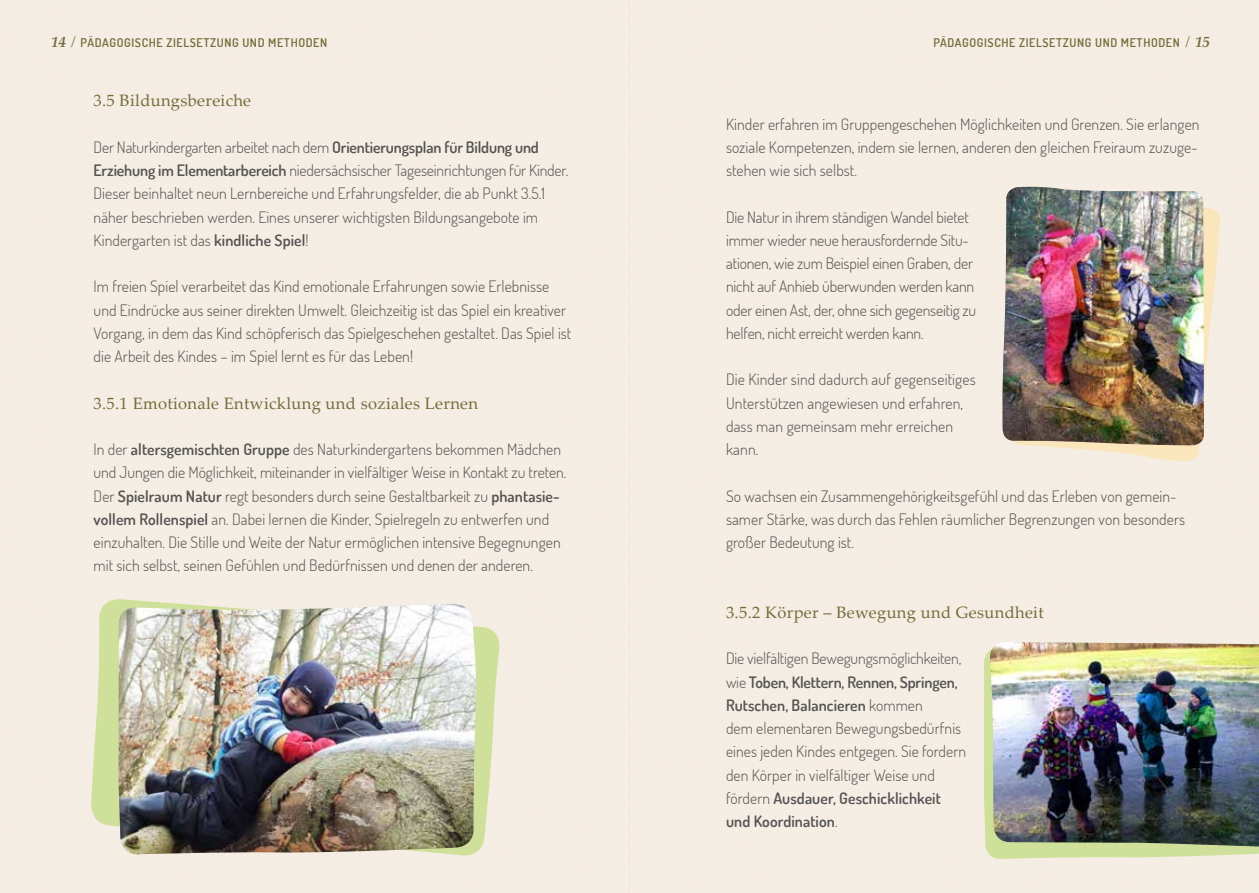
<style>
.page{position:relative;width:1259px;height:893px;background:#fff}
.page>*{position:absolute;margin:0;border:0;box-sizing:border-box;transform-origin:0 0}
.t1{font:16.5px "Palatino Linotype";letter-spacing:.02em;color:#736d39}
.t2{font:300 15.75px/23.2px "Dosis";letter-spacing:.005em;color:#535353}
.t3{font:600 12px "Dosis";letter-spacing:.05em;color:#736d39}
.s1{font-family:"Palatino Linotype";font-weight:700;font-style:italic;font-size:15px}
.s2{font-family:"Palatino Linotype";font-weight:400;font-style:italic;font-size:15px}
.s3{font-weight:600}
</style>
<div class="page">
<svg style="left:1008px;top:190px;width:212px;height:271px;background:#f6ead4"></svg>
<img style="left:1002px;top:187px;width:202px;height:259px">
<svg style="left:984px;top:645px;width:275px;height:214px;background:#d4e1a6"></svg>
<img style="left:989px;top:642px;width:270px;height:204px">
<svg style="left:90px;top:598px;width:412px;height:259px;background:#e1e6be"></svg>
<img style="left:119px;top:604px;width:358px;height:251px">
<p class="t3" style="left:51px;top:35px;width:278px"><span class="s1">14</span> <span class="s2">/</span> PÄDAGOGISCHE ZIELSETZUNG UND METHODEN</p>
<p class="t1" style="left:94px;top:89px;width:159px">3.5 Bildungsbereiche</p>
<p class="t2" style="left:94px;top:135px;width:475px">Der Naturkindergarten arbeitet nach dem <span class="s3">Orientierungsplan für Bildung und Erziehung im Elementarbereich</span> niedersächsischer Tageseinrichtungen für Kinder.<br>Dieser beinhaltet neun Lernbereiche und Erfahrungsfelder, die ab Punkt 3.5.1 näher beschrieben werden. Eines unserer wichtigsten Bildungsangebote im Kindergarten ist das <span class="s3">kindliche Spiel</span>!</p>
<p class="t2" style="left:94px;top:274px;width:479px">Im freien Spiel verarbeitet das Kind emotionale Erfahrungen sowie Erlebnisse und Eindrücke aus seiner direkten Umwelt. Gleichzeitig ist das Spiel ein kreativer Vorgang, in dem das Kind schöpferisch das Spielgeschehen gestaltet. Das Spiel ist die Arbeit des Kindes – im Spiel lernt es für das Leben!</p>
<p class="t1" style="left:94px;top:391px;width:386px">3.5.1 Emotionale Entwicklung und soziales Lernen</p>
<p class="t2" style="left:94px;top:437px;width:473px">In der <span class="s3">altersgemischten Gruppe</span> des Naturkindergartens bekommen Mädchen und Jungen die Möglichkeit, miteinander in vielfältiger Weise in Kontakt zu treten.<br>Der <span class="s3">Spielraum Natur</span> regt besonders durch seine Gestaltbarkeit zu <span class="s3">phantasie&shy;vollem Rollenspiel</span> an. Dabei lernen die Kinder, Spielregeln zu entwerfen und einzuhalten. Die Stille und Weite der Natur ermöglichen intensive Begegnungen mit sich selbst, seinen Gefühlen und Bedürfnissen und denen der anderen.</p>
<p class="t3" style="left:933px;top:35px;width:278px">PÄDAGOGISCHE ZIELSETZUNG UND METHODEN <span class="s2">/</span> <span class="s1">15</span></p>
<p class="t2" style="left:726px;top:112px;width:475px;text-align:justify">Kinder erfahren im Gruppengeschehen Möglichkeiten und Grenzen. Sie erlangen soziale Kompetenzen, indem sie lernen, anderen den gleichen Freiraum zuzuge&shy;stehen wie sich selbst.</p>
<p class="t2" style="left:726px;top:205px;width:252px">Die Natur in ihrem ständigen Wandel bietet immer wieder neue herausfordernde Situ&shy;ationen, wie zum Beispiel einen Graben, der nicht auf Anhieb überwunden werden kann oder einen Ast, der, ohne sich gegenseitig zu helfen, nicht erreicht werden kann.</p>
<p class="t2" style="left:726px;top:367px;width:251px">Die Kinder sind dadurch auf gegenseitiges<br>Unterstützen angewiesen und erfahren, dass man gemeinsam mehr erreichen kann.</p>
<p class="t2" style="left:726px;top:484px;width:460px">So wachsen ein Zusammengehörigkeitsgefühl und das Erleben von gemein&shy;samer Stärke, was durch das Fehlen räumlicher Begrenzungen von besonders großer Bedeutung ist.</p>
<p class="t1" style="left:726px;top:600px;width:319px">3.5.2 Körper – Bewegung und Gesundheit</p>
<p class="t2" style="left:726px;top:646px;width:242px">Die vielfältigen Bewegungsmöglichkeiten, wie <span class="s3">Toben, Klettern, Rennen, Springen, Rutschen, Balancieren</span> kommen<br>dem elementaren Bewegungsbedürfnis eines jeden Kindes entgegen. Sie fordern den Körper in vielfältiger Weise und fördern <span class="s3">Ausdauer, Geschicklichkeit und Koordination</span>.</p>
</div>
